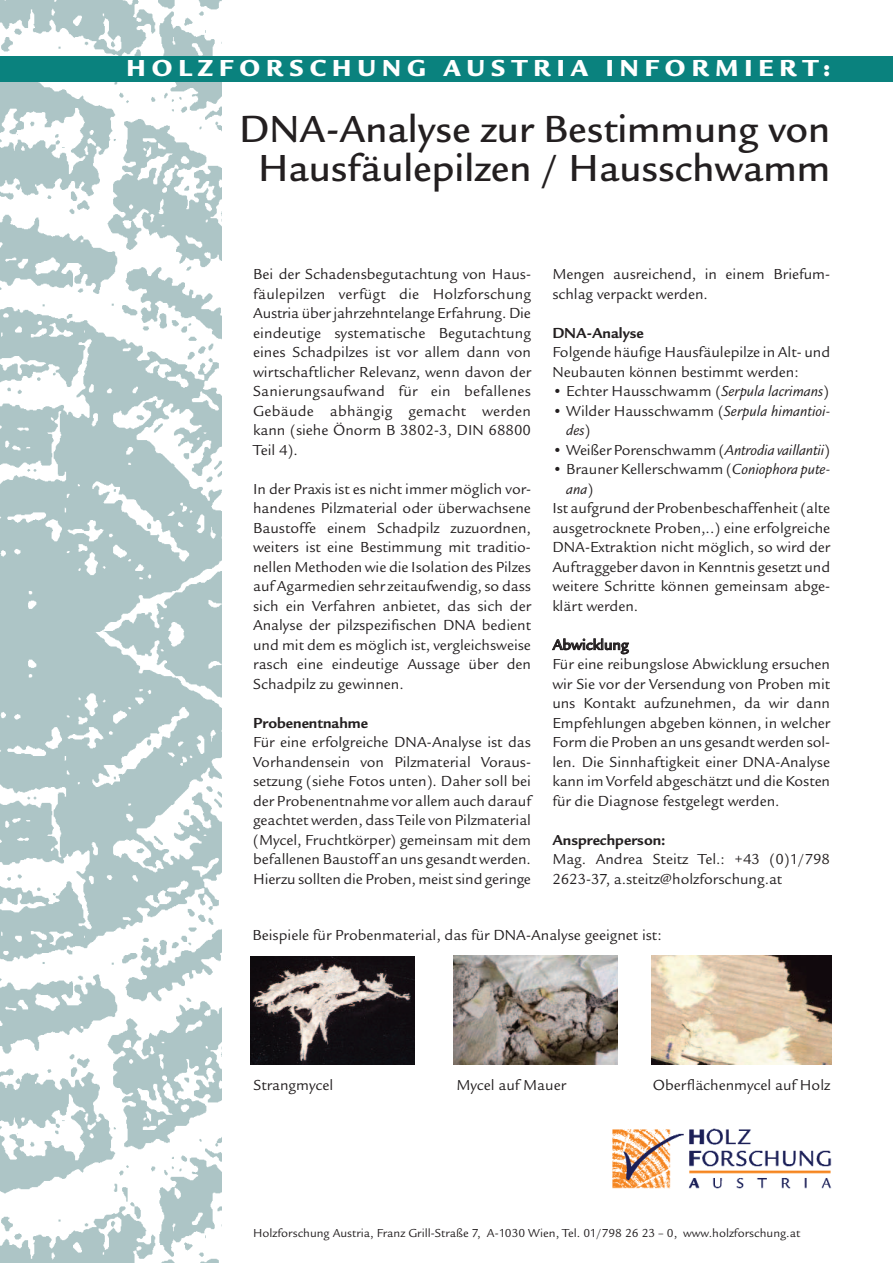
<style>
.page{position:relative;width:893px;height:1263px;background:#fff}
.page>*{position:absolute;margin:0;border:0;box-sizing:border-box;transform-origin:0 0}
.t1{font:500 39px/39px "Legacy San Itc T";color:#231f20;text-align:center}
.t2{font:24px "Legacy San Itc T Ultr";letter-spacing:.25em;color:#fff}
.t3{font:15px/19.5px "Legacy San Itc T";color:#231f20;text-align:justify}
.t4{font:700 15px "Legacy San Itc T";color:#231f20}
.t5{font:500 15px "Legacy San Itc T";letter-spacing:-.005em;color:#231f20}
.t6{font:italic 15px "Legacy San Itc T";color:#231f20}
.t7{font:12px "Legacy San Itc T";color:#231f20}
.s1{font-style:italic}
.s2{font-style:normal}
</style>
<div class="page">
<img style="left:0;top:0;width:222px;height:1263px">
<div style="left:0;top:56px;width:892px;height:26px;background:#0a827e"></div>
<img style="left:612px;top:1129px;width:219px;height:59px">
<img style="left:251px;top:956px;width:163px;height:109px">
<img style="left:453px;top:955px;width:164px;height:109px">
<img style="left:651px;top:955px;width:180px;height:109px">
<h2 class="t2" style="left:126px;top:58px;width:705px">HOLZFORSCHUNG AUSTRIA INFORMIERT:</h2>
<h1 class="t1" style="left:239px;top:115px;width:592px">DNA-Analyse zur Bestimmung von<br>Hausfäulepilzen / Hausschwamm</h1>
<p class="t3" style="left:253px;top:267px;width:279px">Bei der Schadensbegutachtung von Haus&shy;fäulepilzen verfügt die Holzforschung Austria über jahrzehntelange Erfahrung. Die eindeutige systematische Begutachtung eines Schadpilzes ist vor allem dann von wirtschaftlicher Relevanz, wenn davon der Sanierungsaufwand für ein befallenes Gebäude abhängig gemacht werden kann (siehe Önorm B 3802-3, DIN 68800<br>Teil 4).</p>
<p class="t3" style="left:253px;top:481px;width:279px">In der Praxis ist es nicht immer möglich vor&shy;handenes Pilzmaterial oder überwachsene Baustoffe einem Schadpilz zuzuordnen, weiters ist eine Bestimmung mit traditio&shy;nellen Methoden wie die Isolation des Pilzes auf Agarmedien sehr zeitaufwendig, so dass sich ein Verfahren anbietet, das sich der Analyse der pilzspezifischen DNA bedient und mit dem es möglich ist, vergleichsweise rasch eine eindeutige Aussage über den Schadpilz zu gewinnen.</p>
<p class="t4" style="left:253px;top:717px;width:116px">Probenentnahme</p>
<p class="t3" style="left:253px;top:735px;width:279px">Für eine erfolgreiche DNA-Analyse ist das Vorhandensein von Pilzmaterial Voraus&shy;setzung (siehe Fotos unten). Daher soll bei der Probenentnahme vor allem auch darauf geachtet werden, dass Teile von Pilzmaterial (Mycel, Fruchtkörper) gemeinsam mit dem befallenen Baustoff an uns gesandt werden.<br>Hierzu sollten die Proben, meist sind geringe</p>
<p class="t3" style="left:552px;top:267px;width:279px">Mengen ausreichend, in einem Briefum&shy;schlag verpackt werden.</p>
<p class="t4" style="left:552px;top:327px;width:93px">DNA-Analyse</p>
<p class="t3" style="left:552px;top:345px;width:279px">Folgende häufige Hausfäulepilze in Alt- und<br>Neubauten können bestimmt werden:</p>
<p class="t3" style="left:552px;top:384px;width:278px">• Echter Hausschwamm (<span class="s1">Serpula lacrimans</span>)</p>
<p class="t3" style="left:566px;top:403px;width:265px;text-indent:-14px">• Wilder Hausschwamm (<span class="s1">Serpula himantioi&shy;des</span>)</p>
<p class="t3" style="left:552px;top:442px;width:279px">• Weißer Porenschwamm (<span class="s1">Antrodia vaillantii</span>)</p>
<p class="t3" style="left:552px;top:462px;width:279px">• Brauner Kellerschwamm (<span class="s1">Coniophora pute-</span></p>
<p class="t6" style="left:566px;top:483px;width:29px">ana<span class="s2">)</span></p>
<p class="t3" style="left:552px;top:501px;width:279px">Ist aufgrund der Probenbeschaffenheit (alte</p>
<p class="t3" style="left:552px;top:520px;width:279px">ausgetrocknete Proben,..) eine erfolgreiche</p>
<p class="t3" style="left:552px;top:540px;width:279px">DNA-Extraktion nicht möglich, so wird der</p>
<p class="t3" style="left:552px;top:559px;width:279px">Auftraggeber davon in Kenntnis gesetzt und</p>
<p class="t3" style="left:552px;top:579px;width:279px">weitere Schritte können gemeinsam abge-</p>
<p class="t3" style="left:552px;top:598px;width:87px">klärt werden.</p>
<p class="t5" style="left:552px;top:638px;width:78px">Abwicklung</p>
<p class="t3" style="left:552px;top:657px;width:279px">Für eine reibungslose Abwicklung ersuchen wir Sie vor der Versendung von Proben mit uns Kontakt aufzunehmen, da wir dann Empfehlungen abgeben können, in welcher Form die Proben an uns gesandt werden sol&shy;len. Die Sinnhaftigkeit einer DNA-Analyse kann im Vorfeld abgeschätzt und die Kosten für die Diagnose festgelegt werden.</p>
<p class="t4" style="left:552px;top:834px;width:115px">Ansprechperson:</p>
<p class="t3" style="left:552px;top:852px;width:279px">Mag. Andrea Steitz Tel.: +43 (0)1/798<br>2623-37, a.steitz@holzforschung.at</p>
<p class="t3" style="left:252px;top:928px;width:411px">Beispiele für Probenmaterial, das für DNA-Analyse geeignet ist:</p>
<p class="t3" style="left:253px;top:1077px;width:81px">Strangmycel</p>
<p class="t3" style="left:456px;top:1077px;width:111px">Mycel auf Mauer</p>
<p class="t3" style="left:652px;top:1077px;width:179px">Oberflächenmycel auf Holz</p>
<p class="t7" style="left:253px;top:1228px;width:548px">Holzforschung Austria, Franz Grill-Straße 7, A-1030 Wien, Tel. 01/798 26 23 – 0, www.holzforschung.at</p>
</div>
